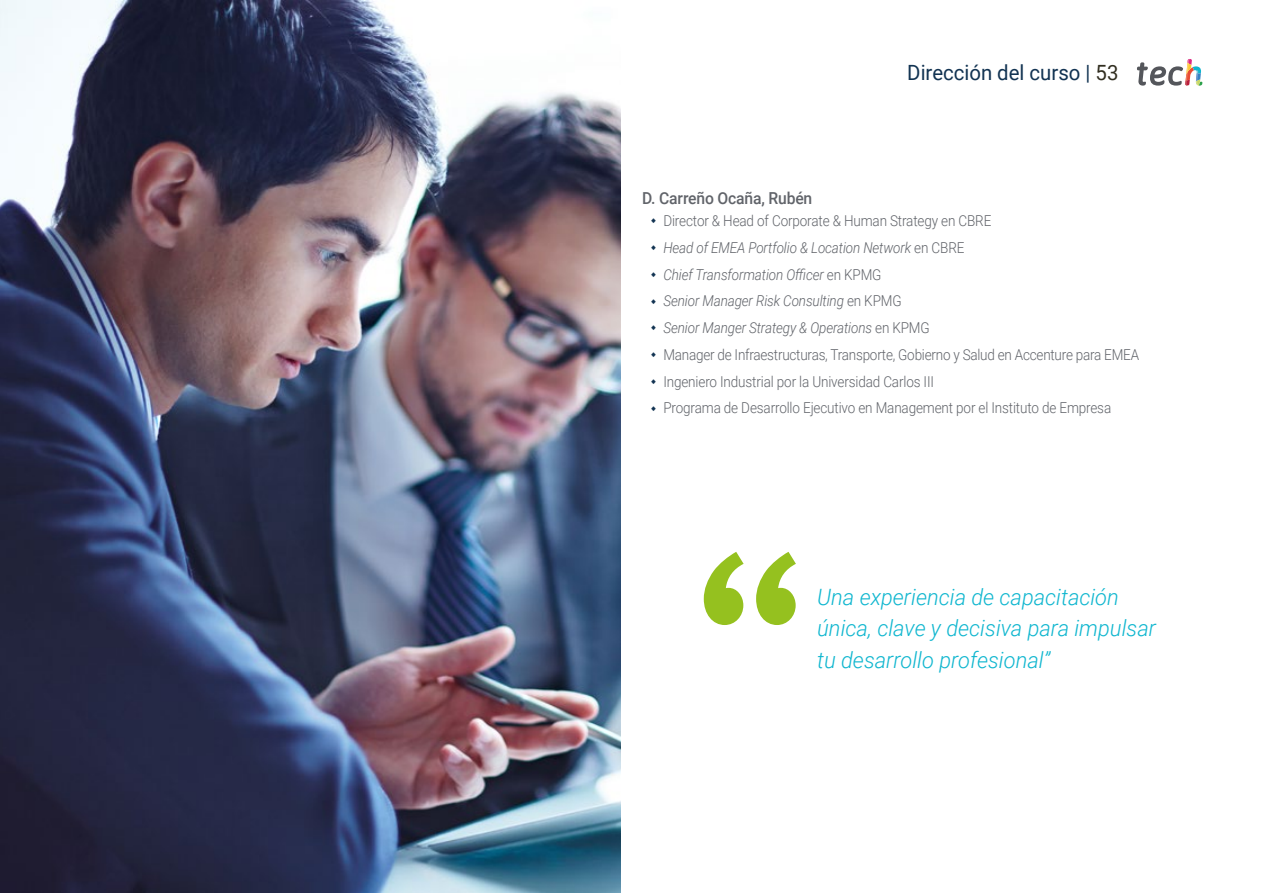
<style>
.page{position:relative;width:1263px;height:893px;background:#fff}
.page>*{position:absolute;margin:0;border:0;box-sizing:border-box;transform-origin:0 0}
.t1{font:italic 300 22.5px/31.5px "Roboto";color:#0fb6cf}
.t2{font:21px "Roboto";color:#123352}
.t3{font:500 16.5px "Roboto";letter-spacing:-.01em;color:#61646a;scale:.95 1}
.t4{font:300 15px/26.7px "Roboto";letter-spacing:-.01em;color:#61646a;scale:.9 1}
.s1{color:#312e20}
.s2{font-style:italic}
</style>
<div class="page">
<svg style="left:1137px;top:59px;width:65px;height:27px"></svg>
<svg style="left:704px;top:552px;width:92px;height:73px"></svg>
<img style="left:0;top:0;width:621px;height:893px">
<h2 class="t2" style="left:907px;top:57px;width:213px">Dirección del curso | <span class="s1">53</span></h2>
<p class="t3" style="left:642px;top:186px;width:181px">D. Carreño Ocaña, Rubén</p>
<p class="t4" style="left:663px;top:207px;width:530px">Director &amp; Head of Corporate &amp; Human Strategy en CBRE<br><span class="s2">Head of EMEA Portfolio &amp; Location Network</span> en CBRE<br><span class="s2">Chief Transformation Officer</span> en KPMG<br><span class="s2">Senior Manager Risk Consulting</span> en KPMG<br><span class="s2">Senior Manger Strategy &amp; Operations</span> en KPMG<br>Manager de Infraestructuras, Transporte, Gobierno y Salud en Accenture para EMEA Ingeniero Industrial por la Universidad Carlos III<br>Programa de Desarrollo Ejecutivo en Management por el Instituto de Empresa</p>
<h1 class="t1" style="left:817px;top:580px;width:340px">Una experiencia de capacitación única, clave y decisiva para impulsar tu desarrollo profesional”</h1>
</div>
